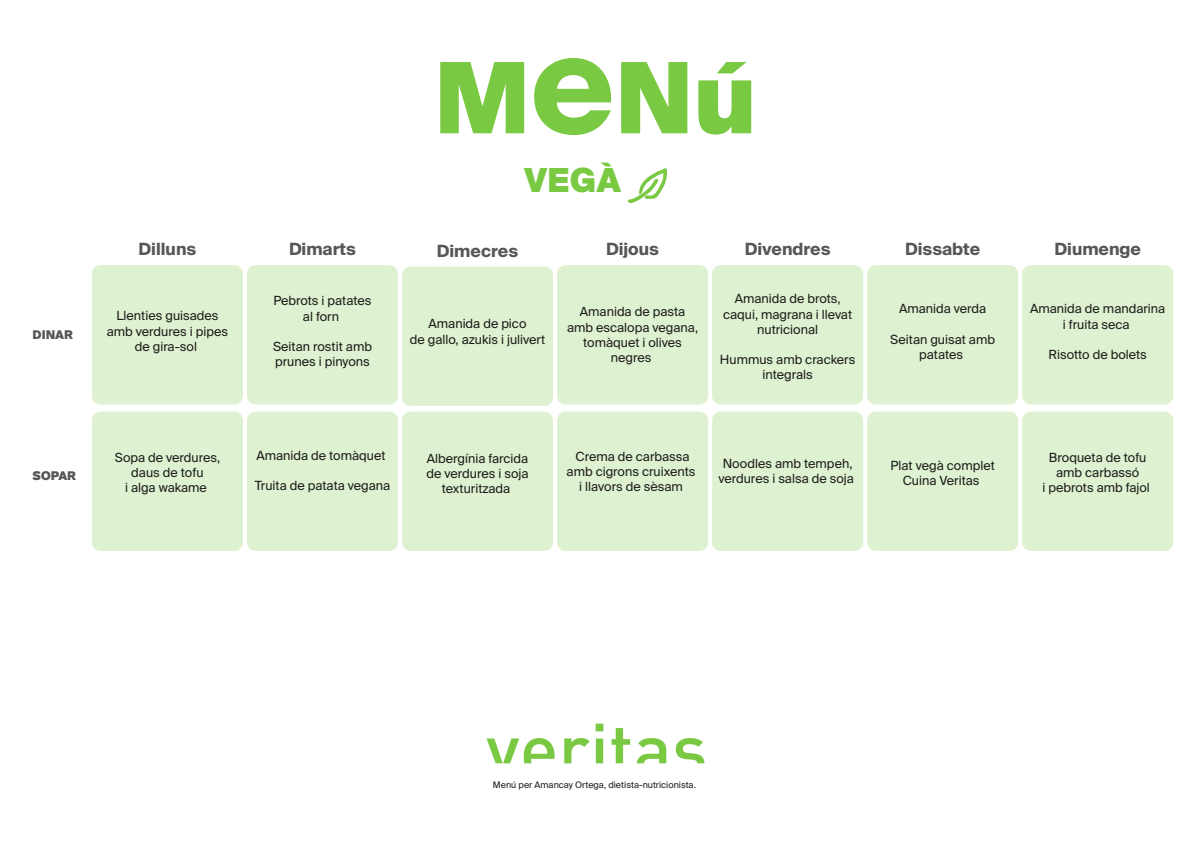
<style>
.page{position:relative;width:1191px;height:842px;background:#fff}
.page>*{position:absolute;margin:0;border:0;box-sizing:border-box;transform-origin:0 0}
.t1{font:900 98.3px "Suisse Intl";color:#7ac943}
.t2{font:900 33.1px "Suisse Intl";color:#7ac943}
.t3{font:700 16.9px "Suisse Intl";color:#575756}
.t4{font:12.7px/15.2px "Suisse Intl";color:#1d1d1b;text-align:center}
.t5{font:900 12px "Suisse Intl";color:#575756}
.t6{font:9px "Suisse Intl";color:#1d1d1b}
.s1{font-weight:700;font-size:136px}
</style>
<div class="page">
<svg style="left:486px;top:724px;width:218px;height:39px"></svg>
<div style="left:92px;top:412px;width:151px;height:139px;background:#def1d0;border-radius:9px"></div>
<div style="left:92px;top:265px;width:151px;height:139px;background:#def1d0;border-radius:9px"></div>
<div style="left:247px;top:412px;width:151px;height:139px;background:#def1d0;border-radius:9px"></div>
<div style="left:247px;top:265px;width:151px;height:139px;background:#def1d0;border-radius:9px"></div>
<div style="left:402px;top:412px;width:151px;height:139px;background:#def1d0;border-radius:9px"></div>
<div style="left:402px;top:266px;width:151px;height:140px;background:#def1d0;border-radius:9px"></div>
<div style="left:557px;top:412px;width:151px;height:139px;background:#def1d0;border-radius:9px"></div>
<div style="left:557px;top:265px;width:151px;height:139px;background:#def1d0;border-radius:9px"></div>
<div style="left:712px;top:412px;width:151px;height:139px;background:#def1d0;border-radius:9px"></div>
<div style="left:712px;top:265px;width:151px;height:139px;background:#def1d0;border-radius:9px"></div>
<div style="left:867px;top:412px;width:151px;height:139px;background:#def1d0;border-radius:9px"></div>
<div style="left:867px;top:265px;width:151px;height:139px;background:#def1d0;border-radius:9px"></div>
<div style="left:1022px;top:412px;width:151px;height:139px;background:#def1d0;border-radius:9px"></div>
<div style="left:1022px;top:265px;width:151px;height:139px;background:#def1d0;border-radius:9px"></div>
<svg style="left:627px;top:168px;width:40px;height:36px"></svg>
<p class="t5" style="left:33px;top:328px;width:42px">DINAR</p>
<p class="t5" style="left:33px;top:468px;width:45px">SOPAR</p>
<h3 class="t3" style="left:139px;top:240px;width:59px">Dilluns</h3>
<p class="t4" style="left:107px;top:308px;width:123px">Llenties guisades amb verdures i pipes de gira-sol</p>
<h3 class="t3" style="left:289px;top:240px;width:68px">Dimarts</h3>
<p class="t4" style="left:273px;top:293px;width:100px">Pebrots i patates al forn</p>
<p class="t4" style="left:273px;top:339px;width:100px;text-align:left">Seitan rostit amb prunes i pinyons</p>
<h1 class="t1" style="left:434px;top:42px;width:325px">M<span class="s1">e</span>Nú</h1>
<h2 class="t2" style="left:524px;top:161px;width:99px">VEGÀ</h2>
<h3 class="t3" style="left:437px;top:241px;width:83px">Dimecres</h3>
<p class="t4" style="left:410px;top:316px;width:137px">Amanida de pico<br>de gallo, azukis i julivert</p>
<h3 class="t3" style="left:606px;top:240px;width:54px">Dijous</h3>
<p class="t4" style="left:567px;top:304px;width:132px">Amanida de pasta amb escalopa vegana, tomàquet i olives negres</p>
<h3 class="t3" style="left:745px;top:240px;width:87px">Divendres</h3>
<p class="t4" style="left:723px;top:291px;width:130px">Amanida de brots, caqui, magrana i llevat nutricional</p>
<p class="t4" style="left:720px;top:352px;width:137px">Hummus amb crackers integrals</p>
<p class="t4" style="left:115px;top:450px;width:107px">Sopa de verdures, daus de tofu<br>i alga wakame</p>
<p class="t4" style="left:256px;top:448px;width:131px">Amanida de tomàquet</p>
<p class="t4" style="left:255px;top:478px;width:137px">Truita de patata vegana</p>
<p class="t4" style="left:426px;top:451px;width:104px">Albergínia farcida de verdures i soja texturitzada</p>
<p class="t4" style="left:566px;top:449px;width:130px">Crema de carbassa amb cigrons cruixents i llavors de sèsam</p>
<p class="t4" style="left:718px;top:456px;width:137px">Noodles amb tempeh, verdures i salsa de soja</p>
<h3 class="t3" style="left:905px;top:240px;width:77px">Dissabte</h3>
<p class="t4" style="left:899px;top:301px;width:89px">Amanida verda</p>
<p class="t4" style="left:890px;top:332px;width:106px">Seitan guisat amb patates</p>
<h3 class="t3" style="left:1054px;top:240px;width:88px">Diumenge</h3>
<p class="t4" style="left:1030px;top:301px;width:137px">Amanida de mandarina i fruita seca</p>
<p class="t4" style="left:1048px;top:347px;width:100px">Risotto de bolets</p>
<p class="t4" style="left:890px;top:458px;width:106px">Plat vegà complet<br>Cuina Veritas</p>
<p class="t4" style="left:1042px;top:450px;width:109px">Broqueta de tofu amb carbassó<br>i pebrots amb fajol</p>
<p class="t6" style="left:493px;top:780px;width:204px">Menú per Amancay Ortega, dietista-nutricionista.</p>
</div>
